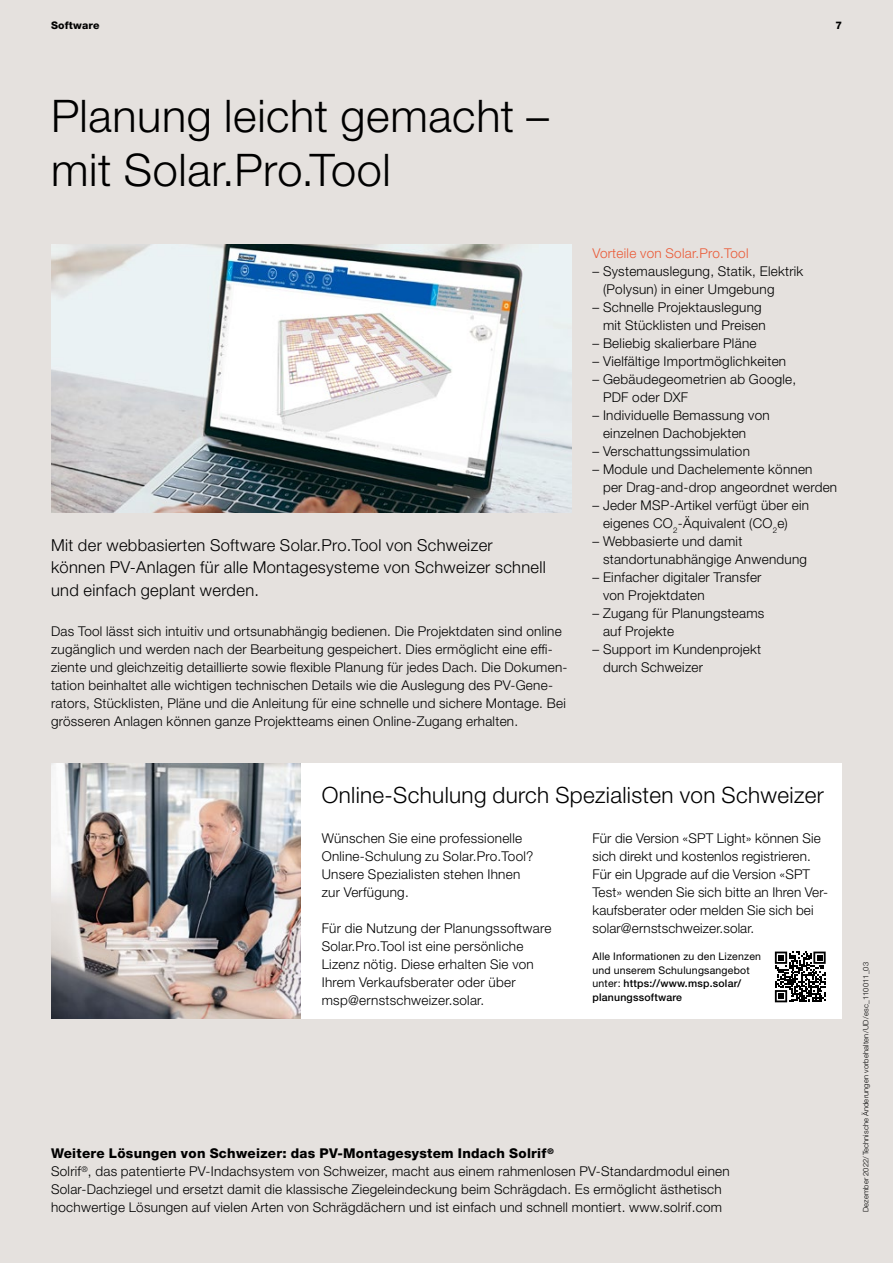
<style>
.page{position:relative;width:893px;height:1263px;background:#e5e1de}
.page>*{position:absolute;margin:0;border:0;box-sizing:border-box;transform-origin:0 0}
.H45_30_36_20{font:300 45px/54px "Helvetica Neue LT Std";letter-spacing:.015em;color:#000}
.H45_15_18_20{font:300 22.5px "Helvetica Neue LT Std";letter-spacing:.015em;color:#000}
.H45_11_15_20_Basis{font:300 16.5px/22.5px "Helvetica Neue LT Std";letter-spacing:.02em;color:#000}
.H45_9_12_20{font:300 13.5px/18px "Helvetica Neue LT Std";letter-spacing:.02em;color:#000}
.H45_9_12_20-2{font:800 13.5px "Helvetica Neue LT Std";letter-spacing:.02em;color:#000}
.H45_9_12_20-3{font:300 13.5px "Helvetica Neue LT Std";letter-spacing:.02em;color:#ea5b38}
.H45_9_12_20-4{font:10.5px/13.5px "Helvetica Neue LT Std";letter-spacing:.02em;color:#000}
.H85_7_9_20{font:800 10.5px "Helvetica Neue LT Std";letter-spacing:.02em;color:#000}
.H45_7_9_20{font:300 7.5px "Helvetica Neue LT Std";letter-spacing:.02em;color:#000}
.s1{font-weight:500}
</style>
<div class="page">
<div style="left:51px;top:764px;width:791px;height:255px;background:#fff"></div>
<img style="left:51px;top:764px;width:249px;height:255px">
<img style="left:51px;top:245px;width:520px;height:267px">
<svg style="left:775px;top:951px;width:51px;height:51px"></svg>
<p class="H85_7_9_20" style="left:51px;top:19px;width:50px">Software</p>
<p class="H85_7_9_20" style="left:835px;top:19px;width:8px">7</p>
<p class="H45_30_36_20" style="left:51px;top:88px;width:500px">Planung leicht gemacht – mit Solar.Pro.Tool</p>
<p class="H45_11_15_20_Basis" style="left:51px;top:533px;width:496px">Mit der webbasierten Software Solar.Pro.Tool von Schweizer können PV-Anlagen für alle Montagesysteme von Schweizer schnell und einfach geplant werden.</p>
<p class="H45_9_12_20" style="left:51px;top:622px;width:518px">Das Tool lässt sich intuitiv und ortsunabhängig bedienen. Die Projektdaten sind online zugänglich und werden nach der Bearbeitung gespeichert. Dies ermöglicht eine effi&shy;ziente und gleichzeitig detaillierte sowie flexible Planung für jedes Dach. Die Dokumen&shy;tation beinhaltet alle wichtigen technischen Details wie die Auslegung des PV-Gene&shy;rators, Stücklisten, Pläne und die Anleitung für eine schnelle und sichere Montage. Bei grösseren Anlagen können ganze Projektteams einen Online-Zugang erhalten.</p>
<p class="H45_9_12_20-3" style="left:592px;top:245px;width:158px">Vorteile von Solar.Pro.Tool</p>
<p class="H45_9_12_20" style="left:603px;top:262px;width:202px;text-indent:-11px">– Systemauslegung, Statik, Elektrik (Polysun) in einer Umgebung</p>
<p class="H45_9_12_20" style="left:592px;top:298px;width:175px;text-align:right">– Schnelle Projektauslegung mit Stücklisten und Preisen</p>
<p class="H45_9_12_20" style="left:592px;top:334px;width:166px">– Beliebig skalierbare Pläne</p>
<p class="H45_9_12_20" style="left:592px;top:352px;width:195px">– Vielfältige Importmöglichkeiten</p>
<p class="H45_9_12_20" style="left:603px;top:370px;width:195px;text-indent:-11px">– Gebäudegeometrien ab Google,<br>PDF oder DXF</p>
<p class="H45_9_12_20" style="left:603px;top:406px;width:168px;text-indent:-11px">– Individuelle Bemassung von einzelnen Dachobjekten</p>
<p class="H45_9_12_20" style="left:592px;top:442px;width:159px">– Verschattungssimulation</p>
<p class="H45_9_12_20" style="left:603px;top:460px;width:236px;text-indent:-11px">– Module und Dachelemente können<br>per Drag-and-drop angeordnet werden</p>
<p class="H45_9_12_20" style="left:603px;top:496px;width:208px;text-indent:-11px">– Jeder MSP-Artikel verfügt über ein eigenes CO<sub>2</sub>-Äquivalent (CO<sub>2</sub>e)</p>
<p class="H45_9_12_20" style="left:603px;top:532px;width:206px;text-indent:-11px">– Webbasierte und damit standortunabhängige Anwendung</p>
<p class="H45_9_12_20" style="left:603px;top:568px;width:160px;text-indent:-11px">– Einfacher digitaler Transfer von Projektdaten</p>
<p class="H45_9_12_20" style="left:603px;top:604px;width:163px;text-indent:-11px">– Zugang für Planungsteams auf Projekte</p>
<p class="H45_9_12_20" style="left:603px;top:640px;width:160px;text-indent:-11px">– Support im Kundenprojekt durch Schweizer</p>
<p class="H45_15_18_20" style="left:322px;top:781px;width:504px">Online-Schulung durch Spezialisten von Schweizer</p>
<p class="H45_9_12_20" style="left:322px;top:829px;width:213px">Wünschen Sie eine professionelle<br>Online-Schulung zu Solar.Pro.Tool?</p>
<p class="H45_9_12_20" style="left:322px;top:865px;width:200px">Unsere Spezialisten stehen Ihnen zur Verfügung.</p>
<p class="H45_9_12_20" style="left:322px;top:919px;width:231px">Für die Nutzung der Planungssoftware Solar.Pro.Tool ist eine persönliche Lizenz nötig. Diese erhalten Sie von Ihrem Verkaufsberater oder über msp@ernstschweizer.solar.</p>
<p class="H45_9_12_20" style="left:592px;top:829px;width:237px">Für die Version «SPT Light» können Sie sich direkt und kostenlos registrieren.<br>Für ein Upgrade auf die Version «SPT Test» wenden Sie sich bitte an Ihren Ver&shy;kaufsberater oder melden Sie sich bei solar@ernstschweizer.solar.</p>
<p class="H45_9_12_20-4" style="left:592px;top:949px;width:170px">Alle Informationen zu den Lizenzen und unserem Schulungsangebot unter: <span class="s1">https://www.msp.solar/ planungssoftware</span></p>
<p class="H45_9_12_20-2" style="left:51px;top:1145px;width:504px">Weitere Lösungen von Schweizer: das PV-Montagesystem Indach Solrif <sup>®</sup></p>
<p class="H45_9_12_20" style="left:51px;top:1162px;width:680px">Solrif<sup>®</sup>, das patentierte PV-Indachsystem von Schweizer, macht aus einem rahmenlosen PV-Standardmodul einen<br>Solar-Dachziegel und ersetzt damit die klassische Ziegeleindeckung beim Schrägdach. Es ermöglicht ästhetisch hochwertige Lösungen auf vielen Arten von Schrägdächern und ist einfach und schnell montiert. www.solrif.com</p>
<p class="H45_7_9_20" style="left:861px;top:1212px;width:252px;rotate:-90deg">Dezember 2022/Technische Änderungen vorbehalten/UD/esc_110011_03</p>
</div>
